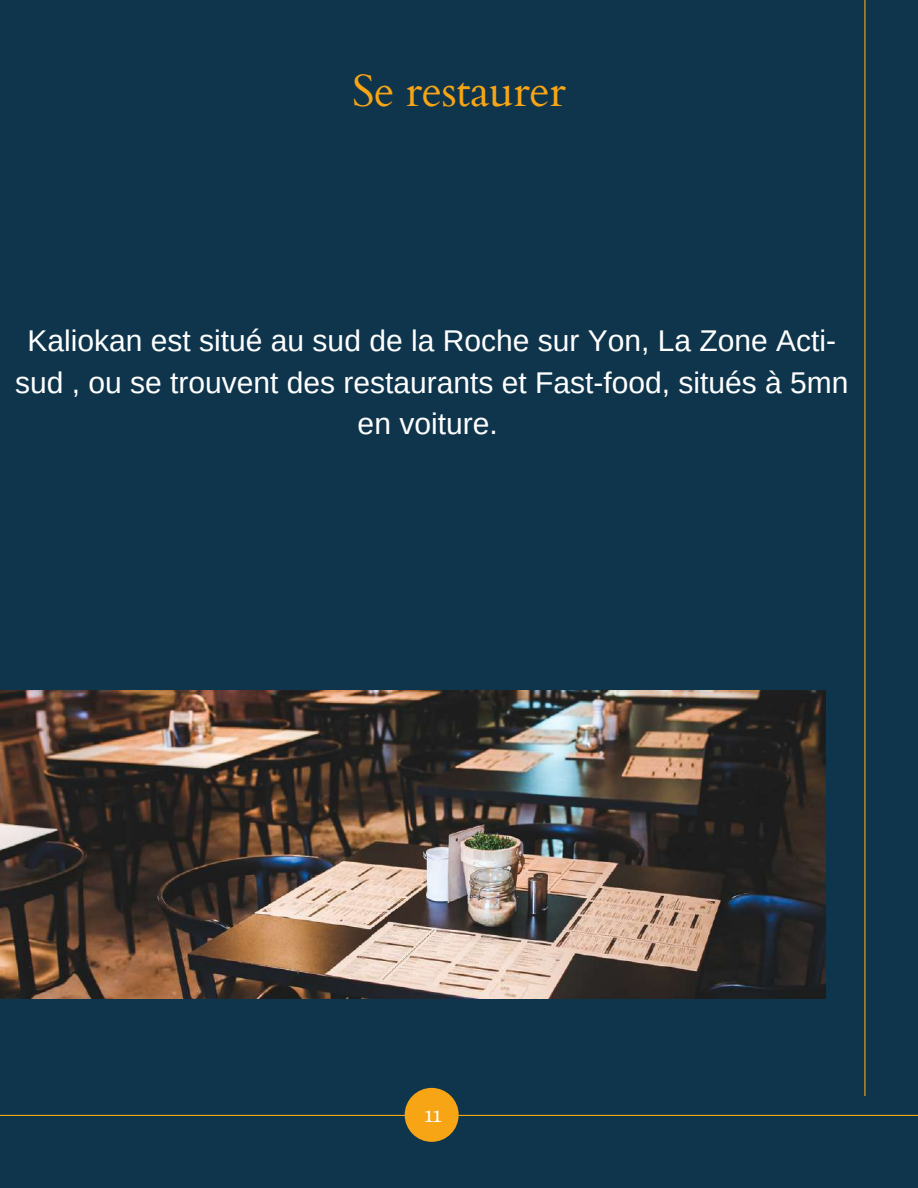
<style>
.page{position:relative;width:918px;height:1188px;background:#0f354c}
.page>*{position:absolute;margin:0;border:0;box-sizing:border-box;transform-origin:0 0}
.t1{font:45px "Cardo";letter-spacing:-.01em;color:#f7a515}
.t2{font:30px/41.7px "Arimo";color:#fff;text-align:center}
.t3{font:21.3px "Alice";color:#fff}
</style>
<div class="page">
<hr style="left:0;top:1115px;width:918px;height:1px;background:#f7a515">
<div style="left:405px;top:1088px;width:54px;height:54px;background:#f7a515;border-radius:50%"></div>
<hr style="left:864px;top:0;width:2px;height:1096px;background:#f7a515">
<img style="left:0;top:690px;width:826px;height:309px">
<h1 class="t1" style="left:352px;top:62px;width:215px">Se restaurer</h1>
<p class="t2" style="left:15px;top:320px;width:835px">Kaliokan est situé au sud de la Roche sur Yon, La Zone Acti&shy;sud , ou se trouvent des restaurants et Fast-food, situés à 5mn en voiture.</p>
<p class="t3" style="left:424px;top:1103px;width:19px">11</p>
</div>
